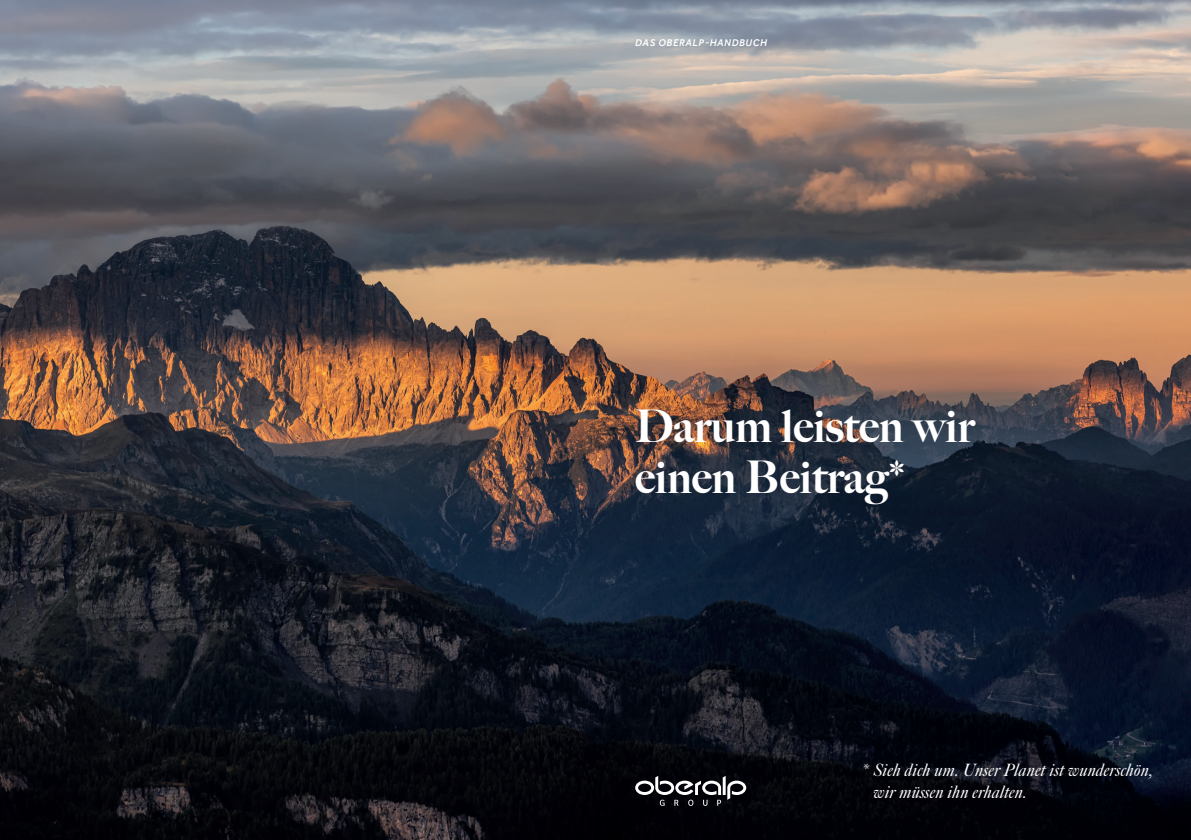
<style>
.page{position:relative;width:1191px;height:840px;background:#fff}
.page>*{position:absolute;margin:0;border:0;box-sizing:border-box;transform-origin:0 0}
.t1{font:900 45px/50.4px "Big Caslon FB";color:#fff}
.t2{font:italic 17px/22px "Big Caslon FB";letter-spacing:.02em;color:#fff}
.t3{font:italic 500 10px "Effra";letter-spacing:.07em;color:#fff}
</style>
<div class="page">
<img style="left:0;top:0;width:1191px;height:839px">
<svg style="left:635px;top:775px;width:111px;height:30px"></svg>
<p class="t3" style="left:635px;top:37px;width:133px">DAS OBERALP-HANDBUCH</p>
<h1 class="t1" style="left:635px;top:401px;width:341px">Darum leisten wir einen Beitrag*</h1>
<p class="t2" style="left:873px;top:758px;width:281px;text-indent:-12px">* Sieh dich um. Unser Planet ist wunderschön, wir müssen ihn erhalten.</p>
</div>
